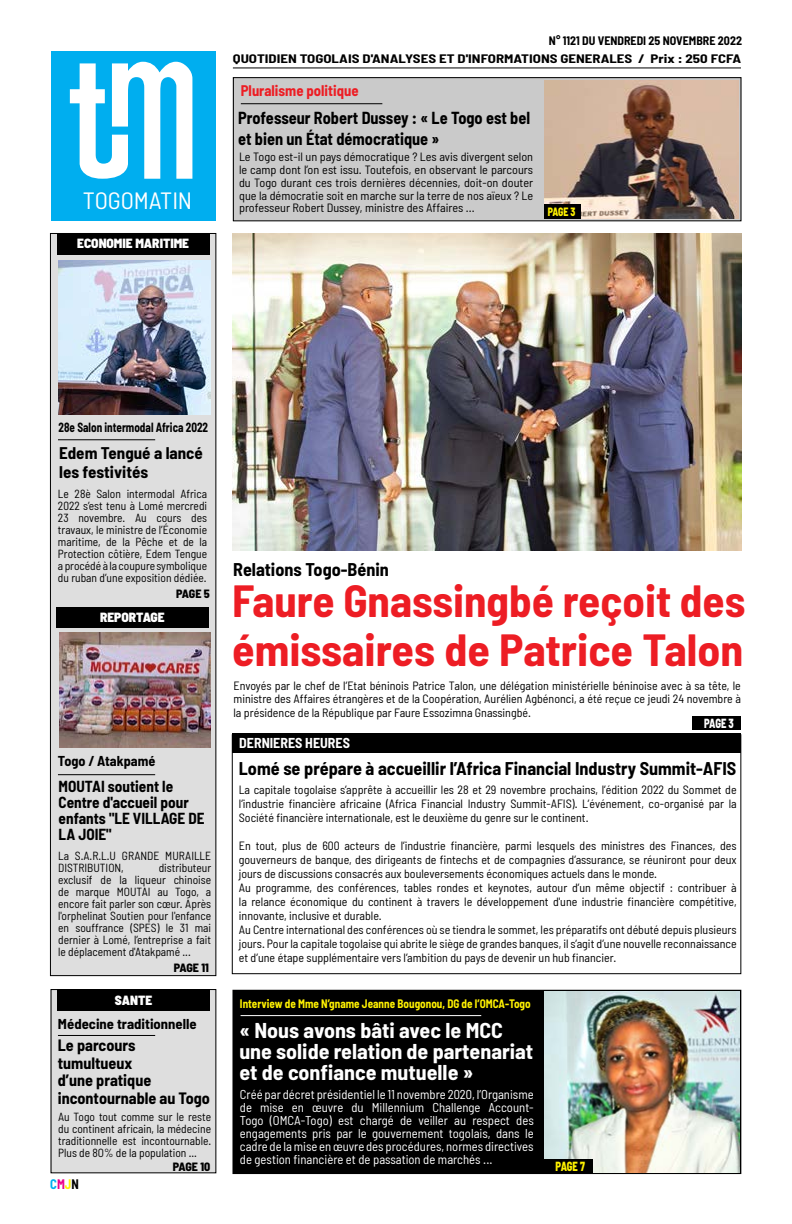
<style>
.page{position:relative;width:792px;height:1224px;background:#fff}
.page>*{position:absolute;margin:0;border:0;box-sizing:border-box;transform-origin:0 0}
.t1{font:700 semi-condensed 44px/49px "Barlow";color:#ed1d24}
.t2{font:semi-condensed 23.5px "Barlow";letter-spacing:-.005em;color:#fff;scale:1.04 1}
.t3{font:700 semi-condensed 21px/21px "Barlow";color:#fff;scale:1.05 1}
.t4{font:700 semi-condensed 18px "Barlow";color:#000}
.t5{font:700 semi-condensed 17px/21px "Barlow";color:#000;scale:.96 1}
.t6{font:700 semi-condensed 16.5px/19px "Barlow";color:#000}
.t7{font:700 semi-condensed 16.1px/17.5px "Barlow";color:#000}
.t8{font:700 semi-condensed 15.6px/16px "Barlow";color:#000}
.t9{font:700 semi-condensed 15px "Barlow";color:#ed1d24}
.t10{font:700 semi-condensed 14px "Barlow";color:#000;scale:1.05 1}
.t11{font:700 semi-condensed 14px "Barlow";color:#fff}
.t12{font:700 semi-condensed 14px "Barlow";color:#000}
.t13{font:700 semi-condensed 13.5px "Barlow";color:#00aeef;scale:.93 1}
.t14{font:900 semi-condensed 13.3px "Barlow";color:#fff}
.t15{font:800 semi-condensed 13.2px "Barlow";color:#fff;scale:.8 1}
.t16{font:800 semi-condensed 13.2px "Barlow";color:#fff200;scale:.8 1}
.t17{font:700 semi-condensed 13px "Barlow";color:#000;scale:.86 1}
.t18{font:semi-condensed 12.8px/13px "Barlow";color:#fff;text-align:justify}
.t19{font:semi-condensed 12px/14px "Barlow";color:#000;text-align:justify}
.t20{font:700 semi-condensed 12px "Barlow";color:#000;scale:1.24 1}
.t21{font:700 semi-condensed 12px "Barlow";color:#fff200;scale:.93 1}
.t22{font:700 semi-condensed 12px "Barlow";color:#000}
.t23{font:800 semi-condensed 12px "Barlow";letter-spacing:-.025em;color:#000}
.t24{font:800 semi-condensed 12px "Barlow";color:#fff200;scale:.82 1}
.t25{font:semi-condensed 11.8px/12px "Barlow";color:#000;text-align:justify}
.s1{color:#ec008c}
.s2{color:#fff200}
.s3{color:#000}
</style>
<div class="page">
<div style="left:51px;top:233px;width:165px;height:743px;background:#dedede"></div>
<div style="left:50px;top:233px;width:166px;height:743px;border:1px solid #000"></div>
<div style="left:51px;top:51px;width:164px;height:170px;background:#00aeef"></div>
<svg style="left:70px;top:62px;width:122px;height:117px"></svg>
<hr style="left:233px;top:67px;width:508px;height:1px;background:#000">
<div style="left:232px;top:733px;width:509px;height:19px;background:#000"></div>
<div style="left:57px;top:234px;width:153px;height:21px;background:#000"></div>
<div style="left:233px;top:990px;width:508px;height:184px;background:#000"></div>
<div style="left:234px;top:78px;width:507px;height:143px;background:#cacaca"></div>
<hr style="left:241px;top:1015px;width:240px;height:1px;background:#fff">
<div style="left:51px;top:989px;width:165px;height:184px;background:#dedede"></div>
<hr style="left:58px;top:1035px;width:97px;height:1px;background:#000">
<hr style="left:58px;top:775px;width:97px;height:1px;background:#000">
<div style="left:58px;top:989px;width:152px;height:21px;background:#000"></div>
<hr style="left:241px;top:104px;width:141px;height:1px;background:#000">
<hr style="left:58px;top:440px;width:97px;height:1px;background:#000">
<div style="left:57px;top:233px;width:152px;height:21px;background:#000"></div>
<div style="left:56px;top:607px;width:153px;height:21px;background:#000"></div>
<div style="left:57px;top:990px;width:153px;height:21px;background:#000"></div>
<div style="left:693px;top:716px;width:48px;height:14px;background:#000"></div>
<img style="left:232px;top:234px;width:509px;height:317px">
<img style="left:545px;top:80px;width:193px;height:138px">
<img style="left:59px;top:260px;width:152px;height:154px">
<img style="left:59px;top:633px;width:152px;height:114px">
<div style="left:544px;top:204px;width:36px;height:15px;background:#000"></div>
<img style="left:545px;top:991px;width:194px;height:182px">
<div style="left:544px;top:1160px;width:48px;height:13px;background:#000"></div>
<h2 class="t2" style="left:83px;top:186px;width:106px">TOGOMATIN</h2>
<p class="t14" style="left:77px;top:235px;width:113px">ECONOMIE MARITIME</p>
<p class="t14" style="left:105px;top:236px;width:58px">POLITIQUE</p>
<p class="t22" style="left:549px;top:33px;width:195px">N° 1121 DU VENDREDI 25 NOVEMBRE 2022</p>
<p class="t20" style="left:233px;top:51px;width:411px">QUOTIDIEN TOGOLAIS D'ANALYSES ET D'INFORMATIONS GENERALES / Prix : 250 FCFA</p>
<p class="t9" style="left:241px;top:81px;width:119px">Pluralisme politique</p>
<h3 class="t5" style="left:238px;top:107px;width:306px">Professeur Robert Dussey : « Le Togo est bel et bien un État démocratique »</h3>
<p class="t19" style="left:239px;top:149px;width:296px;line-height:13px">Le Togo est-il un pays démocratique ? Les avis divergent selon le camp dont l’on est issu. Toutefois, en observant le parcours du Togo durant ces trois dernières décennies, doit-on douter que la démocratie soit en marche sur la terre de nos aïeux ? Le professeur Robert Dussey, ministre des Affaires ...</p>
<p class="t24" style="left:548px;top:205px;width:35px">PAGE 3</p>
<p class="t17" style="left:59px;top:420px;width:175px">28e Salon intermodal Africa 2022</p>
<h3 class="t6" style="left:59px;top:444px;width:145px">Edem Tengué a lancé les festivités</h3>
<p class="t25" style="left:58px;top:488px;width:151px">Le 28è Salon intermodal Africa 2022 s’est tenu à Lomé mercredi 23 novembre. Au cours des travaux, le ministre de l’Économie maritime, de la Pêche et de la Protection côtière, Edem Tengue a procédé à la coupure symbolique du ruban d’une exposition dédiée.</p>
<p class="t14" style="left:100px;top:609px;width:66px">REPORTAGE</p>
<p class="t23" style="left:176px;top:586px;width:35px">PAGE 5</p>
<p class="t12" style="left:58px;top:753px;width:99px">Togo / Atakpamé</p>
<p class="t8" style="left:59px;top:778px;width:147px">MOUTAI soutient le<br>Centre d'accueil pour enfants "LE VILLAGE DE<br>LA JOIE"</p>
<p class="t25" style="left:58px;top:850px;width:155px">La S.A.R.L.U GRANDE MURAILLE<br>DISTRIBUTION,</p>
<p class="t25" style="left:58px;top:862px;width:155px;text-indent:101px">distributeur exclusif de la liqueur chinoise de marque MOUTAI au Togo, a encore fait parler son cœur. Après l'orphelinat Soutien pour l'enfance en souffrance (SPES) le 31 mai dernier à Lomé, l’entreprise a fait le déplacement d'Atakpamé ...</p>
<p class="t23" style="left:174px;top:960px;width:37px">PAGE 11</p>
<p class="t14" style="left:102px;top:992px;width:66px">REPOR AGE</p>
<p class="t10" style="left:58px;top:1015px;width:134px">Médecine traditionnelle</p>
<p class="t14" style="left:115px;top:992px;width:39px">SANTE</p>
<h3 class="t7" style="left:58px;top:1036px;width:154px">Le parcours tumultueux<br>d’une pratique incontournable au Togo</h3>
<p class="t25" style="left:58px;top:1110px;width:155px">Au Togo tout comme sur le reste du continent africain, la médecine traditionnelle est incontournable.<br>Plus de 8O% de la population ...</p>
<p class="t13" style="left:50px;top:1176px;width:32px">C<span class="s1">M</span><span class="s2">J</span><span class="s3">N</span></p>
<p class="t23" style="left:173px;top:1159px;width:39px">PAGE 10</p>
<h3 class="t4" style="left:233px;top:558px;width:157px">Relations Togo-Bénin</h3>
<h1 class="t1" style="left:232px;top:576px;width:515px">Faure Gnassingbé reçoit des émissaires de Patrice Talon</h1>
<p class="t19" style="left:233px;top:679px;width:509px;line-height:13.3px">Envoyés par le chef de l’Etat béninois Patrice Talon, une délégation ministérielle béninoise avec à sa tête, le ministre des Affaires étrangères et de la Coopération, Aurélien Agbénonci, a été reçue ce jeudi 24 novembre à la présidence de la République par Faure Essozimna Gnassingbé.</p>
<p class="t15" style="left:704px;top:715px;width:39px">PAGE 3</p>
<p class="t11" style="left:239px;top:735px;width:112px">DERNIERES HEURES</p>
<h3 class="t4" style="left:239px;top:757px;width:499px">Lomé se prépare à accueillir l’Africa Financial Industry Summit-AFIS</h3>
<p class="t19" style="left:239px;top:782px;width:499px">La capitale togolaise s’apprête à accueillir les 28 et 29 novembre prochains, l’édition 2022 du Sommet de l’industrie financière africaine (Africa Financial Industry Summit-AFIS). L’événement, co-organisé par la Société financière internationale, est le deuxième du genre sur le continent.</p>
<p class="t19" style="left:239px;top:838px;width:499px;text-align:left">En tout, plus de 600 acteurs de l’industrie financière, parmi lesquels des ministres des Finances, des gouverneurs de banque, des dirigeants de fintechs et de compagnies d’assurance, se réuniront pour deux jours de discussions consacrés aux bouleversements économiques actuels dans le monde.<br>Au programme, des conférences, tables rondes et keynotes, autour d’un même objectif : contribuer à la relance économique du continent à travers le développement d'une industrie financière compétitive, innovante, inclusive et durable.<br>Au Centre international des conférences où se tiendra le sommet, les préparatifs ont débuté depuis plusieurs jours. Pour la capitale togolaise qui abrite le siège de grandes banques, il s’agit d’une nouvelle reconnaissance et d’une étape supplémentaire vers l’ambition du pays de devenir un hub financier.</p>
<p class="t21" style="left:240px;top:996px;width:314px">Interview de Mme N’gname Jeanne Bougonou, DG de l’OMCA-Togo</p>
<h3 class="t3" style="left:239px;top:1019px;width:281px">« Nous avons bâti avec le MCC une solide relation de partenariat et de confiance mutuelle »</h3>
<p class="t18" style="left:240px;top:1088px;width:295px">Créé par décret présidentiel le 11 novembre 2020, l’Organisme de mise en œuvre du Millennium Challenge Account-Togo (OMCA-Togo) est chargé de veiller au respect des engagements pris par le gouvernement togolais, dans le cadre de la mise en œuvre des procédures, normes directives de gestion financière et de passation de marchés ...</p>
<p class="t16" style="left:556px;top:1158px;width:38px">PAGE 7</p>
</div>
